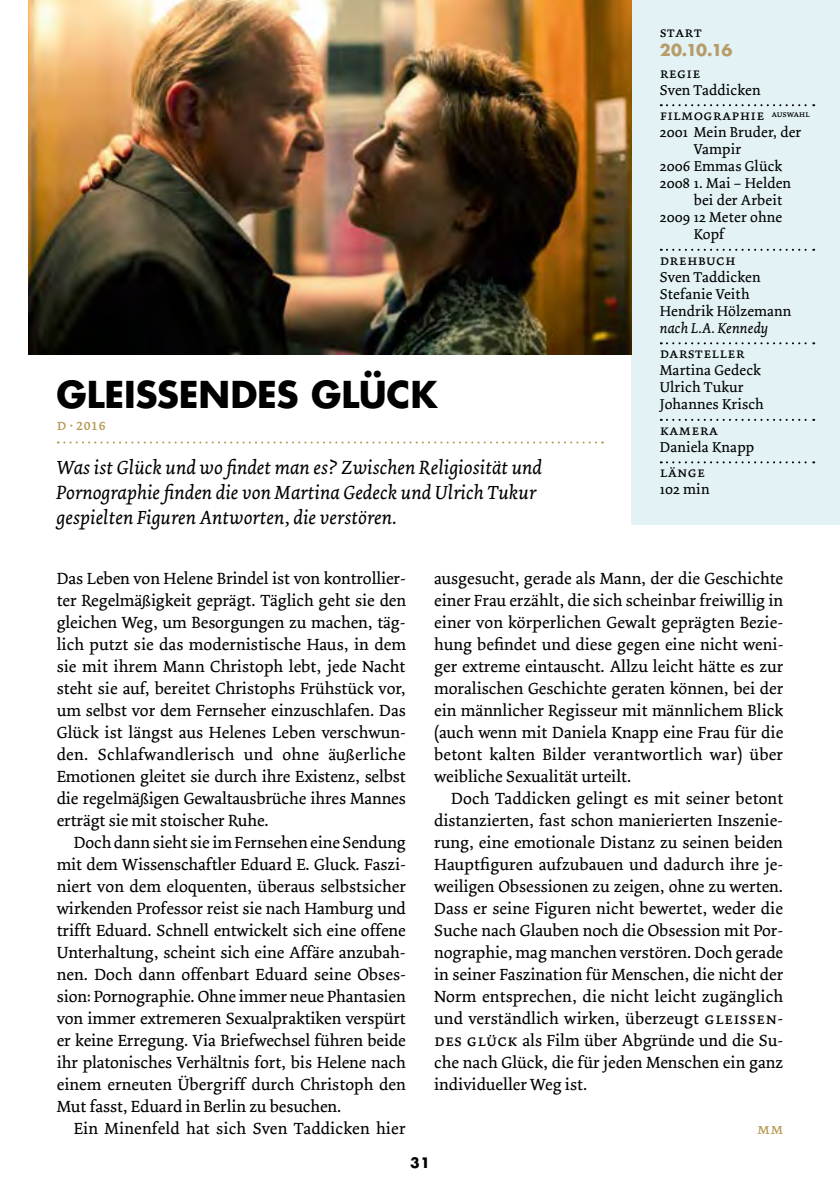
<style>
.page{position:relative;width:840px;height:1191px;background:#fff}
.page>*{position:absolute;margin:0;border:0;box-sizing:border-box;transform-origin:0 0}
.t1{font:700 36px "Futura";letter-spacing:-.005em;color:#000}
.t2{font:italic 20px/25px "Dolly";color:#000}
.t3{font:17px/22px "Dolly";color:#000;text-align:justify}
.t4{font:16px "Dolly Small Caps";color:#b69953}
.t5{font:700 16px "Futura";color:#b79c6a}
.t6{font:15px/17px "Dolly";letter-spacing:.01em;color:#000}
.t7{font:15px "Dolly Small Caps";letter-spacing:.01em;color:#000}
.t8{font:italic 15px "Dolly";letter-spacing:.01em;color:#000}
.t9{font:700 14px "Futura";color:#000}
.s1{font-family:"Dolly Small Caps"}
</style>
<div class="page">
<svg style="left:58px;top:441px;width:533px;height:2px"></svg>
<div style="left:631px;top:0;width:208px;height:524px;background:#e2f2f5"></div>
<svg style="left:660px;top:104px;width:153px;height:2px"></svg>
<svg style="left:660px;top:249px;width:153px;height:2px"></svg>
<svg style="left:660px;top:342px;width:153px;height:2px"></svg>
<svg style="left:660px;top:419px;width:153px;height:2px"></svg>
<svg style="left:660px;top:461px;width:153px;height:2px"></svg>
<img style="left:28px;top:0;width:603px;height:354px">
<h1 class="t1" style="left:57px;top:369px;width:382px">GLEISSENDES GLÜCK</h1>
<p class="t4" style="left:57px;top:415px;width:51px">d · 2016</p>
<p class="t2" style="left:57px;top:455px;width:486px">Was ist Glück und wo findet man es? Zwischen Religiosität und<br>Pornographie finden die von Martina Gedeck und Ulrich Tukur gespielten Figuren Antworten, die verstören.</p>
<p class="t7" style="left:659px;top:23px;width:44px">start</p>
<p class="t5" style="left:659px;top:39px;width:74px">20.10.16</p>
<p class="t7" style="left:659px;top:64px;width:42px">regie</p>
<p class="t6" style="left:659px;top:82px;width:102px">Sven Taddicken</p>
<p class="t7" style="left:659px;top:107px;width:152px">filmographie <sup>auswahl</sup></p>
<p class="t6" style="left:659px;top:124px;width:143px">2001 Mein Bruder, der</p>
<p class="t6" style="left:693px;top:141px;width:49px">Vampir</p>
<p class="t6" style="left:659px;top:158px;width:124px">2006 Emmas Glück</p>
<p class="t6" style="left:659px;top:175px;width:133px">2008 1. Mai – Helden</p>
<p class="t6" style="left:693px;top:192px;width:90px">bei der Arbeit</p>
<p class="t6" style="left:659px;top:209px;width:124px">2009 12 Meter ohne</p>
<p class="t6" style="left:693px;top:226px;width:32px">Kopf</p>
<p class="t7" style="left:659px;top:251px;width:78px">drehbuch</p>
<p class="t6" style="left:659px;top:269px;width:133px">Sven Taddicken<br>Stefanie Veith<br>Hendrik Hölzemann</p>
<p class="t8" style="left:659px;top:319px;width:110px">nach L.A. Kennedy</p>
<p class="t7" style="left:659px;top:344px;width:86px">darsteller</p>
<p class="t6" style="left:659px;top:362px;width:105px">Martina Gedeck<br>Ulrich Tukur<br>Johannes Krisch</p>
<p class="t7" style="left:659px;top:421px;width:60px">kamera</p>
<p class="t6" style="left:659px;top:439px;width:96px">Daniela Knapp</p>
<p class="t7" style="left:659px;top:463px;width:47px">länge</p>
<p class="t6" style="left:659px;top:481px;width:51px">102 min</p>
<p class="t3" style="left:57px;top:568px;width:350px">Das Leben von Helene Brindel ist von kontrollier&shy;ter Regelmäßigkeit geprägt. Täglich geht sie den gleichen Weg, um Besorgungen zu machen, täg&shy;lich putzt sie das modernistische Haus, in dem sie mit ihrem Mann Christoph lebt, jede Nacht steht sie auf, bereitet Christophs Frühstück vor, um selbst vor dem Fernseher einzuschlafen. Das Glück ist längst aus Helenes Leben verschwun&shy;den. Schlafwandlerisch und ohne äußerliche Emotionen gleitet sie durch ihre Existenz, selbst die regelmäßigen Gewaltausbrüche ihres Mannes erträgt sie mit stoischer Ruhe.</p>
<p class="t3" style="left:57px;top:832px;width:350px;text-indent:17px">Doch dann sieht sie im Fernsehen eine Sendung mit dem Wissenschaftler Eduard E. Gluck. Faszi&shy;niert von dem eloquenten, überaus selbstsicher wirkenden Professor reist sie nach Hamburg und trifft Eduard. Schnell entwickelt sich eine offene Unterhaltung, scheint sich eine Affäre anzubah&shy;nen. Doch dann offenbart Eduard seine Obses&shy;sion: Pornographie. Ohne immer neue Phantasien von immer extremeren Sexualpraktiken verspürt er keine Erregung. Via Briefwechsel führen beide ihr platonisches Verhältnis fort, bis Helene nach einem erneuten Übergriff durch Christoph den Mut fasst, Eduard in Berlin zu besuchen.</p>
<p class="t3" style="left:74px;top:1118px;width:333px">Ein Minenfeld hat sich Sven Taddicken hier</p>
<p class="t3" style="left:434px;top:568px;width:350px">ausgesucht, gerade als Mann, der die Geschichte einer Frau erzählt, die sich scheinbar freiwillig in einer von körperlichen Gewalt geprägten Bezie&shy;hung befindet und diese gegen eine nicht weni&shy;ger extreme eintauscht. Allzu leicht hätte es zur moralischen Geschichte geraten können, bei der ein männlicher Regisseur mit männlichem Blick (auch wenn mit Daniela Knapp eine Frau für die betont kalten Bilder verantwortlich war) über weibliche Sexualität urteilt.</p>
<p class="t3" style="left:434px;top:788px;width:350px;text-indent:17px">Doch Taddicken gelingt es mit seiner betont distanzierten, fast schon manierierten Inszenie&shy;rung, eine emotionale Distanz zu seinen beiden Hauptfiguren aufzubauen und dadurch ihre je&shy;weiligen Obsessionen zu zeigen, ohne zu werten.<br>Dass er seine Figuren nicht bewertet, weder die Suche nach Glauben noch die Obsession mit Por&shy;nographie, mag manchen verstören. Doch gerade in seiner Faszination für Menschen, die nicht der Norm entsprechen, die nicht leicht zugänglich und verständlich wirken, überzeugt <span class="s1">gleissen&shy;des glück</span> als Film über Abgründe und die Su&shy;che nach Glück, die für jeden Menschen ein ganz individueller Weg ist.</p>
<p class="t4" style="left:756px;top:1119px;width:28px">mm</p>
<p class="t9" style="left:410px;top:1153px;width:21px">31</p>
</div>
